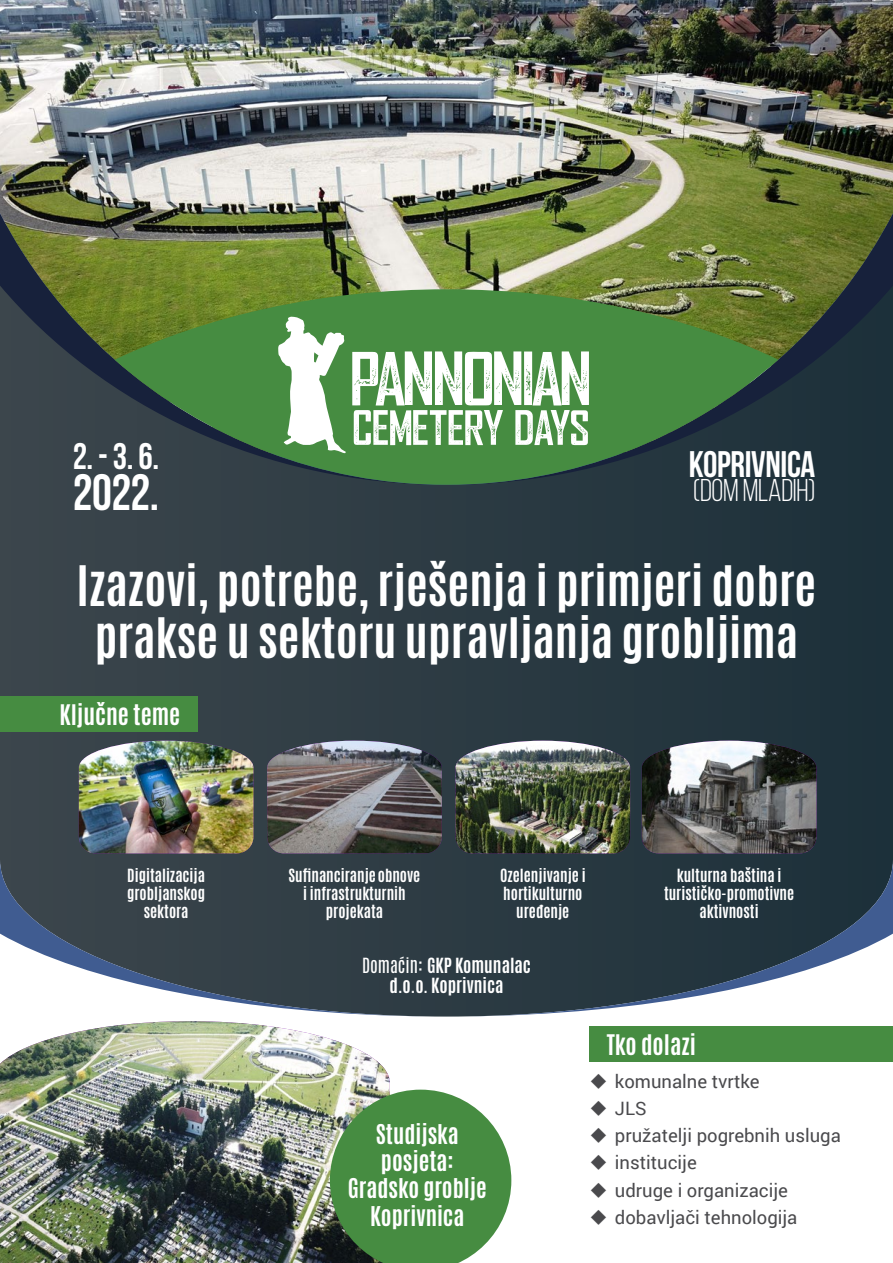
<style>
.page{position:relative;width:893px;height:1263px;background:#fff}
.page>*{position:absolute;margin:0;border:0;box-sizing:border-box;transform-origin:0 0}
.t1{font:700 51px "Bebas Neue";color:#fff}
.t2{font:700 46.65px/51.2px "Antonio";color:#fff;text-align:center}
.t3{font:700 36.9px "Bebas Neue";letter-spacing:-.01em;color:#fff}
.t4{font:31.5px "Bebas Neue";letter-spacing:-.01em;color:#fff}
.t5{font:700 23.7px "Antonio";color:#fff}
.t6{font:700 22.8px/27.3px "Antonio";color:#fff;text-align:center}
.t7{font:18.45px "Roboto";color:#4a4a4d}
.t8{font:700 17.4px/21px "Antonio";color:#fff;text-align:center}
.t9{font:700 15.15px/18.1px "Antonio";color:#fff;text-align:center}
.s1{font-weight:400}
</style>
<div class="page">
<div style="left:0;top:272px;width:893px;height:799px;background:linear-gradient(to right,#3c464c,#1c303a)"></div>
<svg style="left:0;top:859px;width:893px;height:328px"></svg>
<svg style="left:0;top:859px;width:434px;height:157px;fill:#354148"></svg>
<svg style="left:459px;top:859px;width:434px;height:157px;fill:#273840"></svg>
<img style="left:0;top:0;width:893px;height:453px">
<svg style="left:115px;top:289px;width:663px;height:196px;background:#44733e"></svg>
<svg style="left:278px;top:317px;width:68px;height:136px"></svg>
<svg style="left:352px;top:351px;width:237px;height:94px"></svg>
<img style="left:79px;top:741px;width:174px;height:112px">
<img style="left:267px;top:741px;width:175px;height:112px">
<img style="left:455px;top:741px;width:175px;height:112px">
<img style="left:642px;top:741px;width:174px;height:112px">
<div style="left:0;top:696px;width:197px;height:35px;background:#468c41"></div>
<div style="left:589px;top:1026px;width:304px;height:35px;background:#468c41"></div>
<img style="left:0;top:1021px;width:390px;height:242px">
<svg style="left:330px;top:1090px;width:181px;height:173px;background:#5c9557"></svg>
<svg style="left:591px;top:1073px;width:15px;height:16px"></svg>
<svg style="left:591px;top:1100px;width:15px;height:16px"></svg>
<svg style="left:591px;top:1128px;width:15px;height:15px"></svg>
<svg style="left:591px;top:1155px;width:15px;height:15px"></svg>
<svg style="left:591px;top:1182px;width:15px;height:5px"></svg>
<p class="t3" style="left:73px;top:435px;width:88px">2. - 3. 6.</p>
<p class="t1" style="left:73px;top:465px;width:88px">2022.</p>
<p class="t3" style="left:689px;top:444px;width:128px">KOPRIVNICA</p>
<p class="t4" style="left:693px;top:474px;width:124px">(DOM MLADIH)</p>
<p class="t2" style="left:77px;top:561px;width:741px">Izazovi, potrebe, rješenja i primjeri dobre prakse u sektoru upravljanja grobljima</p>
<p class="t5" style="left:60px;top:696px;width:122px">Ključne teme</p>
<p class="t9" style="left:127px;top:866px;width:79px">Digitalizacija grobljanskog sektora</p>
<p class="t9" style="left:289px;top:866px;width:133px">Sufinanciranje obnove i infrastrukturnih projekata</p>
<p class="t9" style="left:500px;top:866px;width:87px">Ozelenjivanje i hortikulturno uređenje</p>
<p class="t9" style="left:664px;top:866px;width:132px">kulturna baština i turističko-promotivne aktivnosti</p>
<p class="t8" style="left:362px;top:955px;width:170px"><span class="s1">Domaćin:</span> GKP Komunalac d.o.o. Koprivnica</p>
<p class="t6" style="left:348px;top:1120px;width:140px">Studijska posjeta:<br>Gradsko groblje<br>Koprivnica</p>
<p class="t5" style="left:607px;top:1026px;width:91px">Tko dolazi</p>
<p class="t7" style="left:615px;top:1068px;width:146px">komunalne tvrtke</p>
<p class="t7" style="left:615px;top:1095px;width:33px">JLS</p>
<p class="t7" style="left:615px;top:1123px;width:227px">pružatelji pogrebnih usluga</p>
<p class="t7" style="left:615px;top:1150px;width:83px">institucije</p>
<p class="t7" style="left:615px;top:1177px;width:174px">udruge i organizacije</p>
<p class="t7" style="left:615px;top:1204px;width:184px">dobavljači tehnologija</p>
</div>
